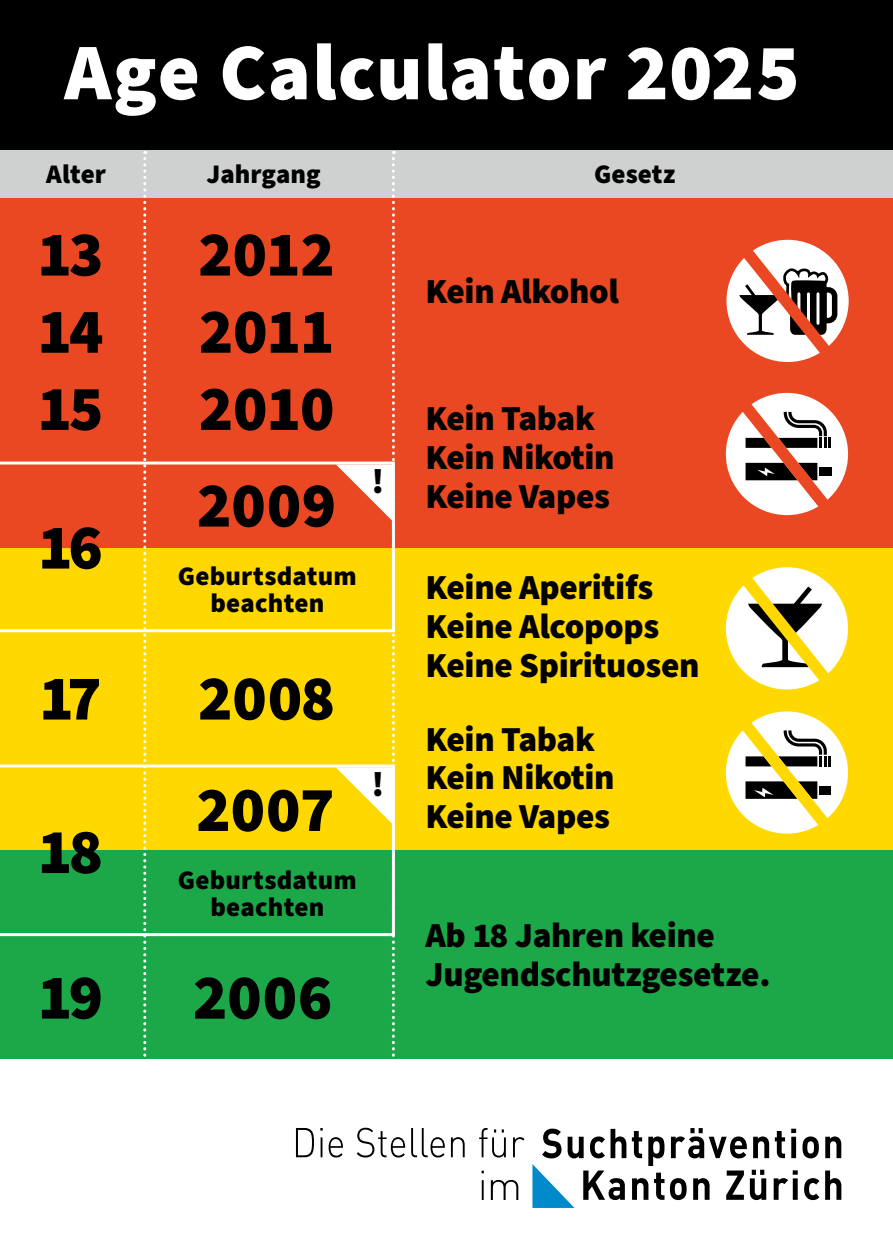
<style>
.page{position:relative;width:893px;height:1259px;background:#fff}
.page>*{position:absolute;margin:0;border:0;box-sizing:border-box;transform-origin:0 0}
.t1{font:900 80.4px "Source Sans Pro";letter-spacing:.015em;color:#fff}
.t2{font:900 63.9px/77.1px "Source Sans Pro";letter-spacing:-.005em;color:#000}
.t3{font:900 35.7px "Source Sans Pro";color:#000}
.t4{font:900 35.1px/38.7px "Source Sans Pro";letter-spacing:-.01em;color:#000}
.t5{font:900 26.7px/26.7px "Source Sans Pro";letter-spacing:.005em;color:#000;text-align:center}
</style>
<div class="page">
<div style="left:0;top:0;width:893px;height:150px;background:#000"></div>
<div style="left:0;top:547px;width:893px;height:304px;background:#ffd800"></div>
<div style="left:0;top:851px;width:893px;height:208px;background:#1ca849"></div>
<svg style="left:0;top:764px;width:329px;height:172px"></svg>
<div style="left:0;top:196px;width:893px;height:351px;background:#e94822"></div>
<div style="left:0;top:150px;width:893px;height:48px;background:#cfd0d0"></div>
<svg style="left:0;top:461px;width:329px;height:171px"></svg>
<svg style="left:143px;top:151px;width:3px;height:906px"></svg>
<div style="left:726px;top:711px;width:122px;height:122px;background:#fff;border-radius:50%"></div>
<svg style="left:736px;top:714px;width:96px;height:117px"></svg>
<div style="left:726px;top:393px;width:122px;height:122px;background:#fff;border-radius:50%"></div>
<svg style="left:736px;top:396px;width:96px;height:117px"></svg>
<div style="left:726px;top:240px;width:123px;height:122px;background:#fff;border-radius:50%"></div>
<svg style="left:736px;top:241px;width:104px;height:117px"></svg>
<div style="left:726px;top:567px;width:122px;height:122px;background:#fff;border-radius:50%"></div>
<svg style="left:736px;top:568px;width:96px;height:118px"></svg>
<svg style="left:542px;top:1128px;width:19px;height:30px"></svg>
<svg style="left:568px;top:1136px;width:16px;height:22px"></svg>
<svg style="left:590px;top:1128px;width:36px;height:30px"></svg>
<svg style="left:632px;top:1131px;width:10px;height:27px"></svg>
<svg style="left:648px;top:1136px;width:16px;height:30px"></svg>
<svg style="left:671px;top:1128px;width:76px;height:30px"></svg>
<svg style="left:753px;top:1136px;width:16px;height:22px"></svg>
<svg style="left:775px;top:1131px;width:10px;height:27px"></svg>
<div style="left:791px;top:1136px;width:5px;height:22px;background:#000"></div>
<svg style="left:791px;top:1128px;width:5px;height:5px"></svg>
<svg style="left:802px;top:1136px;width:17px;height:22px"></svg>
<svg style="left:825px;top:1136px;width:16px;height:22px"></svg>
<svg style="left:583px;top:1170px;width:42px;height:30px"></svg>
<svg style="left:632px;top:1178px;width:16px;height:21px"></svg>
<svg style="left:654px;top:1172px;width:10px;height:27px"></svg>
<svg style="left:670px;top:1178px;width:17px;height:22px"></svg>
<svg style="left:693px;top:1178px;width:17px;height:21px"></svg>
<svg style="left:726px;top:1170px;width:18px;height:29px"></svg>
<svg style="left:750px;top:1169px;width:16px;height:31px"></svg>
<svg style="left:774px;top:1170px;width:24px;height:29px"></svg>
<svg style="left:804px;top:1178px;width:15px;height:22px"></svg>
<svg style="left:825px;top:1170px;width:16px;height:29px"></svg>
<svg style="left:296px;top:1128px;width:18px;height:29px"></svg>
<svg style="left:321px;top:1137px;width:1px;height:20px"></svg>
<svg style="left:329px;top:151px;width:76px;height:1006px"></svg>
<svg style="left:411px;top:1128px;width:34px;height:29px"></svg>
<svg style="left:451px;top:1137px;width:14px;height:20px"></svg>
<svg style="left:479px;top:1128px;width:27px;height:29px"></svg>
<svg style="left:513px;top:1137px;width:11px;height:20px"></svg>
<hr style="left:482px;top:1180px;width:2px;height:20px;background:#000">
<svg style="left:491px;top:1180px;width:27px;height:20px"></svg>
<svg style="left:532px;top:1164px;width:42px;height:44px"></svg>
<h1 class="t1" style="left:64px;top:40px;width:737px">Age Calculator 2025</h1>
<p class="t5" style="left:46px;top:163px;width:61px">Alter</p>
<p class="t5" style="left:207px;top:163px;width:115px">Jahrgang</p>
<p class="t5" style="left:594px;top:163px;width:83px">Gesetz</p>
<h2 class="t2" style="left:37px;top:220px;width:68px">13</h2>
<h2 class="t2" style="left:198px;top:220px;width:138px">2012</h2>
<h2 class="t2" style="left:37px;top:297px;width:68px">14<br>15</h2>
<h2 class="t2" style="left:199px;top:297px;width:137px">2011<br>2010</h2>
<h2 class="t2" style="left:38px;top:513px;width:66px">16</h2>
<h2 class="t2" style="left:197px;top:471px;width:141px">2009</h2>
<p class="t5" style="left:178px;top:565px;width:180px">Geburtsdatum beachten</p>
<p class="t3" style="left:371px;top:467px;width:14px">!</p>
<h2 class="t2" style="left:39px;top:664px;width:64px">17</h2>
<h2 class="t2" style="left:38px;top:817px;width:67px">18</h2>
<h2 class="t2" style="left:38px;top:963px;width:67px">19</h2>
<h2 class="t2" style="left:198px;top:664px;width:139px">2008</h2>
<h2 class="t2" style="left:196px;top:775px;width:140px">2007</h2>
<p class="t5" style="left:178px;top:868px;width:180px">Geburtsdatum beachten</p>
<p class="t3" style="left:371px;top:769px;width:14px">!</p>
<h2 class="t2" style="left:193px;top:963px;width:141px">2006</h2>
<p class="t4" style="left:425px;top:275px;width:195px">Kein Alkohol</p>
<p class="t4" style="left:425px;top:402px;width:191px">Kein Tabak<br>Kein Nikotin<br>Keine Vapes</p>
<p class="t4" style="left:425px;top:571px;width:276px">Keine Aperitifs<br>Keine Alcopops<br>Keine Spirituosen</p>
<p class="t4" style="left:425px;top:722px;width:191px">Kein Tabak<br>Kein Nikotin<br>Keine Vapes</p>
<p class="t4" style="left:425px;top:918px;width:347px">Ab 18 Jahren keine<br>Jugendschutzgesetze.</p>
</div>
